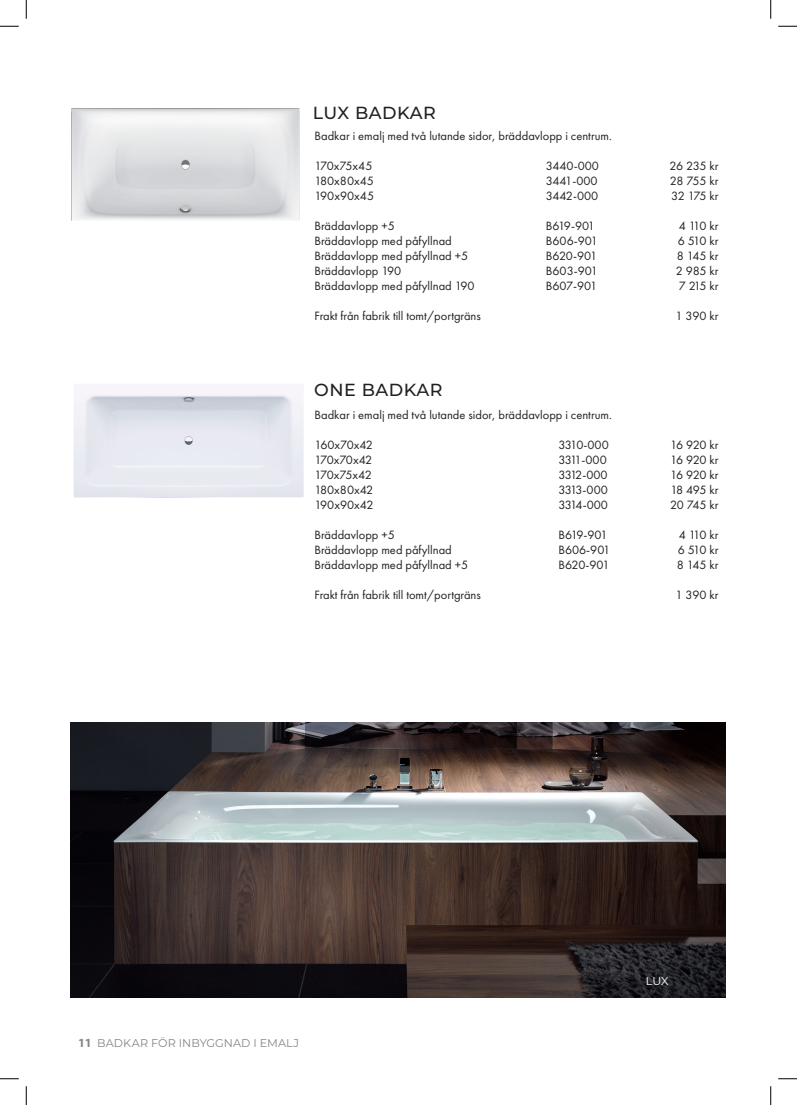
<style>
.page{position:relative;width:797px;height:1105px;background:#fff}
.page>*{position:absolute;margin:0;border:0;box-sizing:border-box;transform-origin:0 0}
.t1{font:500 17.5px "Montserrat";letter-spacing:.03em;color:#231f20}
.t2{font:12.5px "Futura PT";color:#231f20}
.t3{font:12.5px "Futura PT";letter-spacing:-.025em;color:#231f20}
.t4{font:11.25px "Montserrat";letter-spacing:.005em;color:#828688}
.t5{font:11.25px "Montserrat";color:#fff}
.s1{font-family:"Myriad Pro";font-weight:700;font-size:12.5px}
</style>
<div class="page">
<img style="left:72px;top:109px;width:228px;height:112px">
<img style="left:74px;top:384px;width:230px;height:114px">
<img style="left:70px;top:723px;width:655px;height:274px">
<svg style="left:0;top:25px;width:19px;height:2px"></svg>
<svg style="left:778px;top:25px;width:19px;height:2px"></svg>
<svg style="left:0;top:1078px;width:19px;height:1px"></svg>
<svg style="left:778px;top:1078px;width:19px;height:1px"></svg>
<svg style="left:25px;top:0;width:2px;height:19px"></svg>
<svg style="left:25px;top:1086px;width:2px;height:19px"></svg>
<svg style="left:770px;top:0;width:1px;height:19px"></svg>
<svg style="left:770px;top:1086px;width:1px;height:19px"></svg>
<p class="t1" style="left:313px;top:101px;width:125px">LUX BADKAR</p>
<p class="t2" style="left:314px;top:128px;width:299px">Badkar i emalj med två lutande sidor, bräddavlopp i centrum.</p>
<p class="t2" style="left:314px;top:158px;width:59px">170x75x45</p>
<p class="t2" style="left:546px;top:158px;width:55px">3440-000</p>
<p class="t2" style="left:669px;top:158px;width:50px">26 235 kr</p>
<p class="t2" style="left:314px;top:173px;width:61px">180x80x45</p>
<p class="t2" style="left:546px;top:173px;width:53px">3441-000</p>
<p class="t2" style="left:669px;top:173px;width:50px">28 755 kr</p>
<p class="t2" style="left:314px;top:188px;width:61px">190x90x45</p>
<p class="t2" style="left:546px;top:188px;width:54px">3442-000</p>
<p class="t2" style="left:671px;top:188px;width:49px">32 175 kr</p>
<p class="t2" style="left:314px;top:218px;width:82px">Bräddavlopp +5</p>
<p class="t2" style="left:546px;top:218px;width:51px">B619-901</p>
<p class="t2" style="left:679px;top:218px;width:41px">4 110 kr</p>
<p class="t2" style="left:314px;top:233px;width:139px">Bräddavlopp med påfyllnad</p>
<p class="t2" style="left:546px;top:233px;width:53px">B606-901</p>
<p class="t2" style="left:677px;top:233px;width:42px">6 510 kr</p>
<p class="t2" style="left:314px;top:248px;width:155px">Bräddavlopp med påfyllnad +5</p>
<p class="t2" style="left:546px;top:248px;width:53px">B620-901</p>
<p class="t2" style="left:676px;top:248px;width:43px">8 145 kr</p>
<p class="t2" style="left:314px;top:263px;width:88px">Bräddavlopp 190</p>
<p class="t2" style="left:546px;top:263px;width:53px">B603-901</p>
<p class="t2" style="left:676px;top:263px;width:44px">2 985 kr</p>
<p class="t2" style="left:314px;top:278px;width:162px">Bräddavlopp med påfyllnad 190</p>
<p class="t2" style="left:546px;top:278px;width:53px">B607-901</p>
<p class="t2" style="left:678px;top:278px;width:41px">7 215 kr</p>
<p class="t2" style="left:314px;top:308px;width:168px">Frakt från fabrik till tomt/portgräns</p>
<p class="t2" style="left:675px;top:308px;width:44px">1 390 kr</p>
<p class="t1" style="left:314px;top:378px;width:130px">ONE BADKAR</p>
<p class="t2" style="left:314px;top:408px;width:299px">Badkar i emalj med två lutande sidor, bräddavlopp i centrum.</p>
<p class="t2" style="left:314px;top:438px;width:60px">160x70x42</p>
<p class="t2" style="left:558px;top:438px;width:52px">3310-000</p>
<p class="t2" style="left:670px;top:438px;width:50px">16 920 kr</p>
<p class="t3" style="left:314px;top:453px;width:59px">170x70x42</p>
<p class="t2" style="left:558px;top:453px;width:50px">3311-000</p>
<p class="t2" style="left:670px;top:453px;width:50px">16 920 kr</p>
<p class="t3" style="left:314px;top:468px;width:59px">170x75x42</p>
<p class="t2" style="left:558px;top:468px;width:51px">3312-000</p>
<p class="t2" style="left:670px;top:468px;width:50px">16 920 kr</p>
<p class="t2" style="left:314px;top:483px;width:60px">180x80x42</p>
<p class="t2" style="left:558px;top:483px;width:51px">3313-000</p>
<p class="t2" style="left:670px;top:483px;width:49px">18 495 kr</p>
<p class="t2" style="left:314px;top:498px;width:61px">190x90x42</p>
<p class="t2" style="left:558px;top:498px;width:51px">3314-000</p>
<p class="t2" style="left:670px;top:498px;width:50px">20 745 kr</p>
<p class="t2" style="left:314px;top:528px;width:82px">Bräddavlopp +5</p>
<p class="t2" style="left:558px;top:528px;width:51px">B619-901</p>
<p class="t2" style="left:679px;top:528px;width:41px">4 110 kr</p>
<p class="t2" style="left:314px;top:543px;width:139px">Bräddavlopp med påfyllnad</p>
<p class="t2" style="left:558px;top:543px;width:53px">B606-901</p>
<p class="t2" style="left:677px;top:543px;width:42px">6 510 kr</p>
<p class="t2" style="left:314px;top:558px;width:155px">Bräddavlopp med påfyllnad +5</p>
<p class="t2" style="left:558px;top:558px;width:53px">B620-901</p>
<p class="t2" style="left:676px;top:558px;width:43px">8 145 kr</p>
<p class="t2" style="left:314px;top:588px;width:168px">Frakt från fabrik till tomt/portgräns</p>
<p class="t2" style="left:675px;top:588px;width:44px">1 390 kr</p>
<p class="t4" style="left:78px;top:1035px;width:222px"><span class="s1">11</span> BADKAR FÖR INBYGGNAD I EMALJ</p>
<p class="t5" style="left:646px;top:973px;width:24px">LUX</p>
</div>
